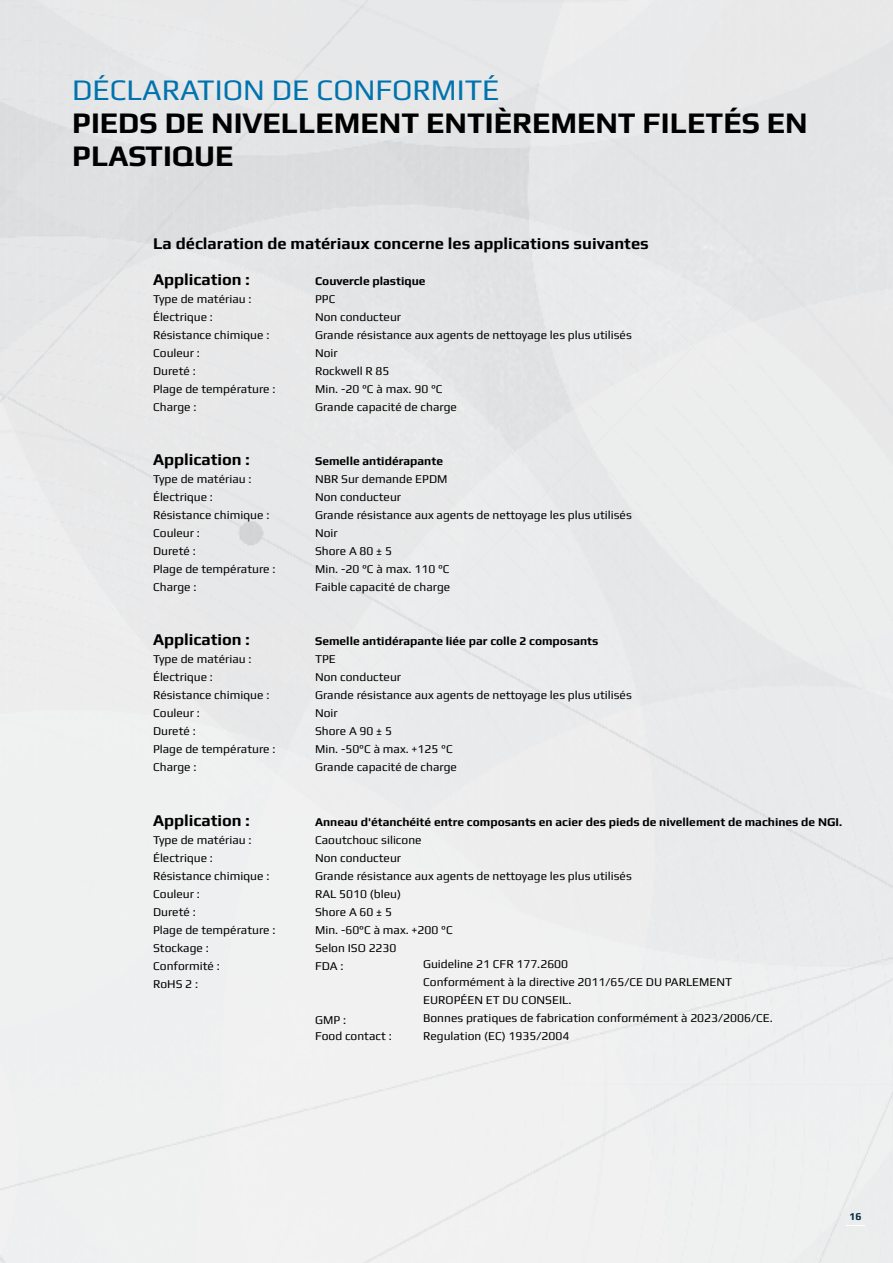
<style>
.page{position:relative;width:893px;height:1263px;background:#fff}
.page>*{position:absolute;margin:0;border:0;box-sizing:border-box;transform-origin:0 0}
.t1{font:700 30px/33px "Play";color:#000}
.t2{font:30px "Play";color:#0073ae}
.t3{font:700 16.5px/36px "Play";color:#000}
.t4{font:12px/18px "Play";color:#000}
.t5{font:700 12px "Play";color:#000}
.t6{font:700 10.5px "Play";color:#002b3f}
</style>
<div class="page">
<h1 class="t2" style="left:72px;top:72px;width:429px">DÉCLARATION DE CONFORMITÉ</h1>
<h1 class="t1" style="left:72px;top:106px;width:737px">PIEDS DE NIVELLEMENT ENTIÈREMENT FILETÉS EN<br>PLASTIQUE</h1>
<h2 class="t3" style="left:153px;top:226px;width:497px">La déclaration de matériaux concerne les applications suivantes<br>Application :</h2>
<p class="t5" style="left:315px;top:274px;width:112px">Couvercle plastique</p>
<p class="t4" style="left:153px;top:290px;width:100px">Type de matériau :</p>
<p class="t4" style="left:315px;top:290px;width:22px">PPC</p>
<p class="t4" style="left:153px;top:308px;width:61px">Électrique :</p>
<p class="t4" style="left:315px;top:308px;width:88px">Non conducteur</p>
<p class="t4" style="left:153px;top:326px;width:118px">Résistance chimique :</p>
<p class="t4" style="left:315px;top:326px;width:318px">Grande résistance aux agents de nettoyage les plus utilisés</p>
<p class="t4" style="left:153px;top:344px;width:48px">Couleur :</p>
<p class="t4" style="left:315px;top:344px;width:24px">Noir</p>
<p class="t4" style="left:153px;top:362px;width:44px">Dureté :</p>
<p class="t4" style="left:315px;top:362px;width:76px">Rockwell R 85</p>
<p class="t4" style="left:153px;top:380px;width:124px">Plage de température :</p>
<p class="t4" style="left:315px;top:380px;width:129px">Min. -20 °C à max. 90 °C</p>
<p class="t4" style="left:153px;top:398px;width:45px">Charge :</p>
<p class="t4" style="left:315px;top:398px;width:143px">Grande capacité de charge</p>
<h2 class="t3" style="left:153px;top:442px;width:98px">Application :</h2>
<p class="t5" style="left:315px;top:454px;width:129px">Semelle antidérapante</p>
<p class="t4" style="left:153px;top:470px;width:100px">Type de matériau :</p>
<p class="t4" style="left:315px;top:470px;width:134px">NBR Sur demande EPDM</p>
<p class="t4" style="left:153px;top:488px;width:61px">Électrique :</p>
<p class="t4" style="left:315px;top:488px;width:88px">Non conducteur</p>
<p class="t4" style="left:153px;top:506px;width:118px">Résistance chimique :</p>
<p class="t4" style="left:315px;top:506px;width:318px">Grande résistance aux agents de nettoyage les plus utilisés</p>
<p class="t4" style="left:153px;top:524px;width:48px">Couleur :</p>
<p class="t4" style="left:315px;top:524px;width:24px">Noir</p>
<p class="t4" style="left:153px;top:542px;width:44px">Dureté :</p>
<p class="t4" style="left:315px;top:542px;width:78px">Shore A 80 ± 5</p>
<p class="t4" style="left:153px;top:560px;width:124px">Plage de température :</p>
<p class="t4" style="left:315px;top:560px;width:136px">Min. -20 °C à max. 110 °C</p>
<p class="t4" style="left:153px;top:578px;width:45px">Charge :</p>
<p class="t4" style="left:315px;top:578px;width:137px">Faible capacité de charge</p>
<h2 class="t3" style="left:153px;top:622px;width:98px">Application :</h2>
<p class="t5" style="left:315px;top:634px;width:285px">Semelle antidérapante liée par colle 2 composants</p>
<p class="t4" style="left:153px;top:650px;width:100px">Type de matériau :</p>
<p class="t4" style="left:315px;top:650px;width:22px">TPE</p>
<p class="t4" style="left:153px;top:668px;width:61px">Électrique :</p>
<p class="t4" style="left:315px;top:668px;width:88px">Non conducteur</p>
<p class="t4" style="left:153px;top:686px;width:118px">Résistance chimique :</p>
<p class="t4" style="left:315px;top:686px;width:318px">Grande résistance aux agents de nettoyage les plus utilisés</p>
<p class="t4" style="left:153px;top:704px;width:48px">Couleur :</p>
<p class="t4" style="left:315px;top:704px;width:24px">Noir</p>
<p class="t4" style="left:153px;top:722px;width:44px">Dureté :</p>
<p class="t4" style="left:315px;top:722px;width:78px">Shore A 90 ± 5</p>
<p class="t4" style="left:153px;top:740px;width:124px">Plage de température :</p>
<p class="t4" style="left:315px;top:740px;width:139px">Min. -50°C à max. +125 °C</p>
<p class="t4" style="left:153px;top:758px;width:45px">Charge :</p>
<p class="t4" style="left:315px;top:758px;width:143px">Grande capacité de charge</p>
<h2 class="t3" style="left:153px;top:802px;width:98px">Application :</h2>
<p class="t5" style="left:315px;top:814px;width:529px">Anneau d'étanchéité entre composants en acier des pieds de nivellement de machines de NGI.</p>
<p class="t4" style="left:153px;top:830px;width:100px">Type de matériau :</p>
<p class="t4" style="left:315px;top:830px;width:108px">Caoutchouc silicone</p>
<p class="t4" style="left:153px;top:848px;width:61px">Électrique :</p>
<p class="t4" style="left:315px;top:848px;width:88px">Non conducteur</p>
<p class="t4" style="left:153px;top:866px;width:118px">Résistance chimique :</p>
<p class="t4" style="left:315px;top:866px;width:318px">Grande résistance aux agents de nettoyage les plus utilisés</p>
<p class="t4" style="left:153px;top:884px;width:48px">Couleur :</p>
<p class="t4" style="left:315px;top:884px;width:87px">RAL 5010 (bleu)</p>
<p class="t4" style="left:153px;top:902px;width:44px">Dureté :</p>
<p class="t4" style="left:315px;top:902px;width:78px">Shore A 60 ± 5</p>
<p class="t4" style="left:153px;top:920px;width:124px">Plage de température :</p>
<p class="t4" style="left:315px;top:920px;width:139px">Min. -60°C à max. +200 °C</p>
<p class="t4" style="left:153px;top:938px;width:57px">Stockage :</p>
<p class="t4" style="left:315px;top:938px;width:83px">Selon ISO 2230</p>
<p class="t4" style="left:153px;top:956px;width:68px">Conformité :</p>
<p class="t4" style="left:315px;top:956px;width:30px">FDA :</p>
<p class="t4" style="left:153px;top:974px;width:47px">RoHS 2 :</p>
<p class="t4" style="left:315px;top:1010px;width:32px">GMP :</p>
<p class="t4" style="left:423px;top:954px;width:351px">Guideline 21 CFR 177.2600<br>Conformément à la directive 2011/65/CE DU PARLEMENT EUROPÉEN ET DU CONSEIL.<br>Bonnes pratiques de fabrication conformément à 2023/2006/CE.<br>Regulation (EC) 1935/2004</p>
<p class="t4" style="left:315px;top:1027px;width:78px">Food contact :</p>
<p class="t6" style="left:849px;top:1211px;width:14px">16</p>
</div>
